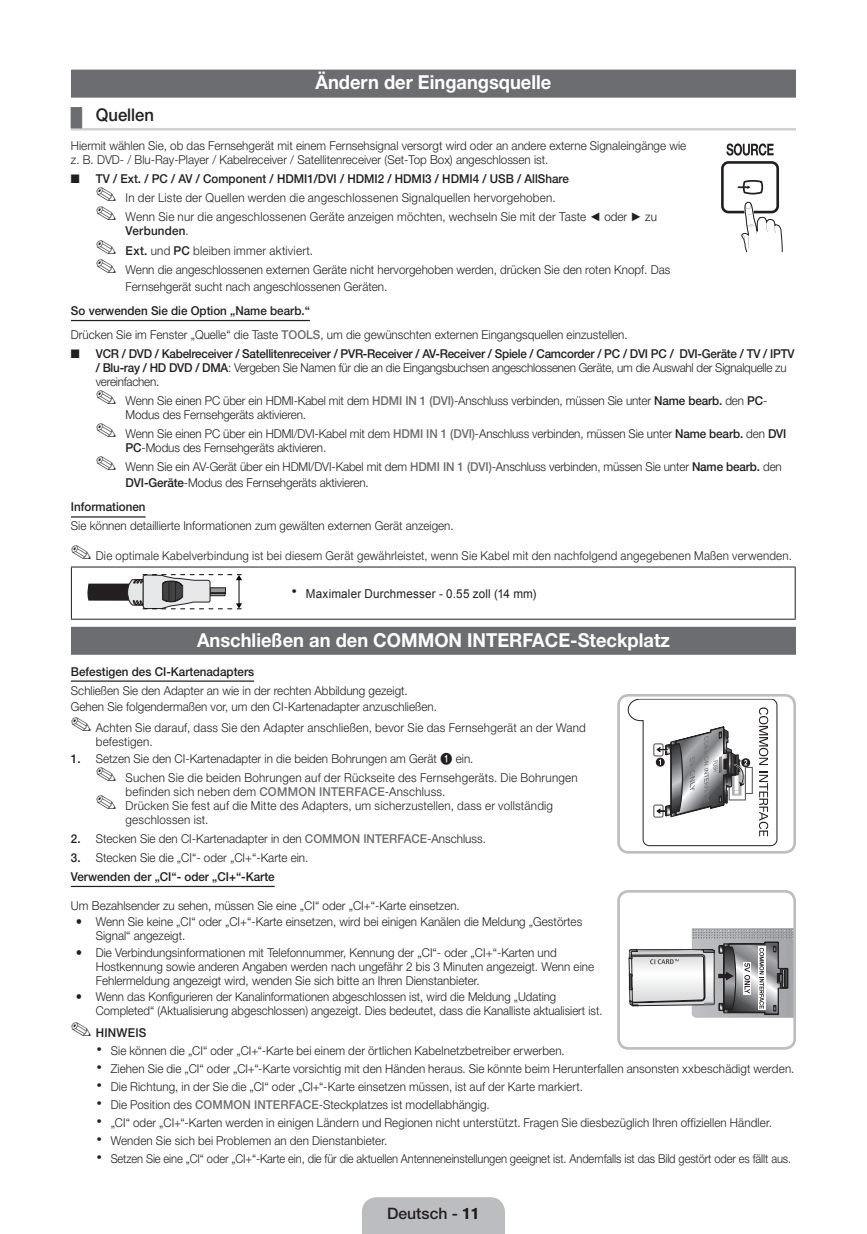
<style>
.page{position:relative;width:867px;height:1234px;background:#fff}
.page>*{position:absolute;margin:0;border:0;box-sizing:border-box;transform-origin:0 0}
.Title_1{font:700 19.25px "Helvetica Neue LT Pro";color:#fff;scale:.95 1}
.Title_3_bar_1{font:500 17.5px "Helvetica Neue LT Pro";color:#231f20;scale:.95 1}
.t1{font:500 15.75px "Helvetica Neue LT Pro";color:#231f20}
.Note_1{font:300 12.25px/14px "Helvetica Neue LT Pro";color:#231f20;scale:.95 1}
.Note_0_1{font:300 12.25px "Helvetica Neue LT Pro";letter-spacing:.01em;color:#231f20;scale:.95 1}
.Note_1-2{font:300 12.25px/14px "Helvetica Neue LT Pro";letter-spacing:.02em;color:#231f20;scale:.95 1}
.Body_0{font:300 12.25px/14px "Helvetica Neue LT Pro";color:#231f20;scale:.95 1}
.Body_dot{font:300 12.25px/14px "Helvetica Neue LT Pro";color:#231f20;scale:.95 1}
.Body_sq{font:500 12.25px/14px "Helvetica Neue LT Pro";letter-spacing:-.02em;color:#231f20;scale:.95 1}
.Body_dot-2{font:300 12.25px/14px "Helvetica Neue LT Pro";color:#231f20;scale:.93 1}
.Body_Num{font:300 12.25px "Helvetica Neue LT Pro";color:#231f20;scale:.95 1}
.Body{font:300 12.25px "Helvetica Neue LT Pro";color:#231f20;scale:.95 1}
.Note_0_1-2{font:300 12.25px "Helvetica Neue LT Pro";letter-spacing:-.01em;color:#231f20;scale:.91 1}
.Note_0{font:300 12.25px "Helvetica Neue LT Pro";letter-spacing:.02em;color:#231f20;scale:.94 1}
.Body_line{font:500 12.25px "Helvetica Neue LT Pro";color:#231f20;scale:.95 1}
.Note_0-2{font:300 12.25px/14px "Helvetica Neue LT Pro";letter-spacing:.02em;color:#231f20;scale:.95 1}
.Body_sq-2{font:500 12.25px "Helvetica Neue LT Pro";color:#231f20;scale:.95 1}
.Note_0_1-3{font:12.25px "Arial";letter-spacing:.015em;color:#231f20;scale:.95 1}
.Note_0-3{font:500 12.25px "Helvetica Neue LT Pro";letter-spacing:.02em;color:#231f20;scale:.95 1}
.s1{font-family:"ASTTV Icons 2";font-weight:400;color:#6c6d70}
.s2{font-family:"Arial";font-weight:400}
.s3{font-weight:500}
.s4{font-weight:500;color:#6c6d70}
.s5{font-weight:300}
.s6{font-family:"Numberblackfilled";font-weight:400}
</style>
<div class="page">
<div style="left:362px;top:1197px;width:142px;height:36px;background:#bcbdc0"></div>
<div style="left:71px;top:70px;width:724px;height:28px;background:#6c6d70"></div>
<hr style="left:71px;top:128px;width:724px;height:2px;background:#d1d2d4">
<hr style="left:71px;top:320px;width:239px;height:1px;background:#231f20">
<hr style="left:71px;top:516px;width:74px;height:1px;background:#231f20">
<div style="left:71px;top:626px;width:724px;height:28px;background:#6c6d70"></div>
<hr style="left:71px;top:680px;width:183px;height:1px;background:#231f20">
<hr style="left:71px;top:885px;width:203px;height:1px;background:#231f20">
<hr style="left:71px;top:566px;width:188px;height:1px;background:#231f20">
<hr style="left:71px;top:567px;width:1px;height:51px;background:#231f20">
<hr style="left:259px;top:566px;width:536px;height:1px;background:#231f20">
<hr style="left:794px;top:567px;width:1px;height:51px;background:#231f20">
<hr style="left:71px;top:618px;width:188px;height:1px;background:#231f20">
<hr style="left:259px;top:618px;width:536px;height:1px;background:#231f20">
<svg style="left:87px;top:574px;width:155px;height:36px"></svg>
<div style="left:720px;top:161px;width:58px;height:52px;border:3px solid #231f20;border-radius:6px"></div>
<svg style="left:726px;top:143px;width:47px;height:13px"></svg>
<svg style="left:737px;top:179px;width:46px;height:74px"></svg>
<svg style="left:627px;top:698px;width:150px;height:148px"></svg>
<div style="left:617px;top:693px;width:178px;height:160px;border:3px solid #bcbdc0;border-radius:10px"></div>
<svg style="left:628px;top:928px;width:163px;height:89px"></svg>
<div style="left:617px;top:889px;width:178px;height:160px;border:3px solid #bcbdc0;border-radius:10px"></div>
<p class="Title_1" style="left:315px;top:70px;width:250px">Ändern der Eingangsquelle</p>
<p class="Title_3_bar_1" style="left:71px;top:104px;width:89px"><span class="s1">¦</span> Quellen</p>
<p class="Body_0" style="left:71px;top:138px;width:648px">Hiermit wählen Sie, ob das Fernsehgerät mit einem Fernsehsignal versorgt wird oder an andere externe Signaleingänge wie z. B. DVD- / Blu-Ray-Player / Kabelreceiver / Satellitenreceiver (Set-Top Box) angeschlossen ist.</p>
<p class="Body_sq-2" style="left:71px;top:171px;width:525px">■ TV / Ext. / PC / AV / Component / HDMI1/DVI / HDMI2 / HDMI3 / HDMI4 / USB / AllShare</p>
<p class="Note_1-2" style="left:96px;top:190px;width:485px">✎ In der Liste der Quellen werden die angeschlossenen Signalquellen hervorgehoben.</p>
<p class="Note_1-2" style="left:125px;top:209px;width:560px;text-indent:-30px">✎ Wenn Sie nur die angeschlossenen Geräte anzeigen möchten, wechseln Sie mit der Taste <span class="s2">◄</span> oder <span class="s2">►</span> zu<br><span class="s3">Verbunden</span>.</p>
<p class="Note_1-2" style="left:96px;top:243px;width:230px">✎ <span class="s3">Ext.</span> und <span class="s3">PC</span> bleiben immer aktiviert.</p>
<p class="Note_1" style="left:125px;top:261px;width:574px;line-height:16.8px;text-indent:-30px">✎ Wenn die angeschlossenen externen Geräte nicht hervorgehoben werden, drücken Sie den roten Knopf. Das<br>Fernsehgerät sucht nach angeschlossenen Geräten.</p>
<p class="Body_line" style="left:71px;top:303px;width:253px">So verwenden Sie die Option „Name bearb.“</p>
<p class="Body_0" style="left:71px;top:327px;width:587px">Drücken Sie im Fenster „Quelle“ die Taste <span class="s4">TOOLS</span>, um die gewünschten externen Eingangsquellen einzustellen.</p>
<p class="Body_sq" style="left:96px;top:346px;width:736px;text-indent:-25px">■ VCR / DVD / Kabelreceiver / Satellitenreceiver / PVR-Receiver / AV-Receiver / Spiele / Camcorder / PC / DVI PC / DVI-Geräte / TV / IPTV / Blu-ray / HD DVD / DMA<span class="s5">: Vergeben Sie Namen für die an die Eingangsbuchsen angeschlossenen Geräte, um die Auswahl der Signalquelle zu vereinfachen.</span></p>
<p class="Note_1" style="left:125px;top:393px;width:676px;text-indent:-30px">✎ Wenn Sie einen PC über ein HDMI-Kabel mit dem <span class="s4">HDMI IN 1 (DVI)</span>-Anschluss verbinden, müssen Sie unter <span class="s3">Name bearb.</span> den <span class="s3">PC</span>-<br>Modus des Fernsehgeräts aktivieren.</p>
<p class="Note_1" style="left:125px;top:426px;width:696px;text-indent:-30px">✎ Wenn Sie einen PC über ein HDMI/DVI-Kabel mit dem <span class="s4">HDMI IN 1 (DVI)</span>-Anschluss verbinden, müssen Sie unter <span class="s3">Name bearb.</span> den <span class="s3">DVI<br>PC</span>-Modus des Fernsehgeräts aktivieren.</p>
<p class="Note_1" style="left:125px;top:458px;width:692px;line-height:16.6px;text-indent:-30px">✎ Wenn Sie ein AV-Gerät über ein HDMI/DVI-Kabel mit dem <span class="s4">HDMI IN 1 (DVI)</span>-Anschluss verbinden, müssen Sie unter <span class="s3">Name bearb.</span> den<br><span class="s3">DVI-Geräte</span>-Modus des Fernsehgeräts aktivieren.</p>
<p class="Body_line" style="left:71px;top:499px;width:80px">Informationen</p>
<p class="Body" style="left:71px;top:518px;width:404px">Sie können detaillierte Informationen zum gewälten externen Gerät anzeigen.</p>
<p class="Note_0" style="left:71px;top:547px;width:768px">✎ Die optimale Kabelverbindung ist bei diesem Gerät gewährleistet, wenn Sie Kabel mit den nachfolgend angegebenen Maßen verwenden.</p>
<p class="Note_0_1-3" style="left:305px;top:585px;width:244px">Maximaler Durchmesser - 0.55 zoll (14 mm)</p>
<p class="Title_1" style="left:197px;top:627px;width:499px">Anschließen an den COMMON INTERFACE-Steckplatz</p>
<p class="Body_line" style="left:71px;top:663px;width:194px">Befestigen des CI-Kartenadapters</p>
<p class="Body_0" style="left:71px;top:682px;width:356px">Schließen Sie den Adapter an wie in der rechten Abbildung gezeigt.</p>
<p class="Body_0" style="left:71px;top:699px;width:386px">Gehen Sie folgendermaßen vor, um den CI-Kartenadapter anzuschließen.</p>
<p class="Note_0-2" style="left:96px;top:720px;width:517px;text-indent:-25px">✎ Achten Sie darauf, dass Sie den Adapter anschließen, bevor Sie das Fernsehgerät an der Wand befestigen.</p>
<p class="Body_Num" style="left:71px;top:751px;width:425px"><span class="s3">1.</span> Setzen Sie den CI-Kartenadapter in die beiden Bohrungen am Gerät <span class="s6">1</span> ein.</p>
<p class="Note_1-2" style="left:125px;top:770px;width:477px;text-indent:-30px">✎ Suchen Sie die beiden Bohrungen auf der Rückseite des Fernsehgeräts. Die Bohrungen befinden sich neben dem <span class="s4">COMMON INTERFACE</span>-Anschluss.</p>
<p class="Note_1-2" style="left:125px;top:798px;width:451px;text-indent:-30px">✎ Drücken Sie fest auf die Mitte des Adapters, um sicherzustellen, dass er vollständig geschlossen ist.</p>
<p class="Body_Num" style="left:71px;top:830px;width:438px"><span class="s3">2.</span> Stecken Sie den CI-Kartenadapter in den <span class="s4">COMMON INTERFACE</span>-Anschluss.</p>
<p class="Body_Num" style="left:71px;top:849px;width:251px"><span class="s3">3.</span> Stecken Sie die „CI“- oder „CI+“-Karte ein.</p>
<p class="Body_line" style="left:71px;top:869px;width:216px">Verwenden der „CI“- oder „CI+“-Karte</p>
<p class="Body" style="left:71px;top:897px;width:410px">Um Bezahlsender zu sehen, müssen Sie eine „CI“ oder „CI+“-Karte einsetzen.</p>
<p class="Body_dot" style="left:96px;top:914px;width:513px">Wenn Sie keine „CI“ oder „CI+“-Karte einsetzen, wird bei einigen Kanälen die Meldung „Gestörtes<br>Signal“ angezeigt.</p>
<p class="Body_dot" style="left:96px;top:944px;width:525px">Die Verbindungsinformationen mit Telefonnummer, Kennung der „CI“- oder „CI+“-Karten und<br>Hostkennung sowie anderen Angaben werden nach ungefähr 2 bis 3 Minuten angezeigt. Wenn eine<br>Fehlermeldung angezeigt wird, wenden Sie sich bitte an Ihren Dienstanbieter.</p>
<p class="Body_dot-2" style="left:96px;top:989px;width:546px">Wenn das Konfigurieren der Kanalinformationen abgeschlossen ist, wird die Meldung „Udating<br>Completed“ (Aktualisierung abgeschlossen) angezeigt. Dies bedeutet, dass die Kanalliste aktualisiert ist.</p>
<p class="Note_0-3" style="left:71px;top:1024px;width:81px">✎ HINWEIS</p>
<p class="Note_0_1" style="left:111px;top:1042px;width:479px">Sie können die „CI“ oder „CI+“-Karte bei einem der örtlichen Kabelnetzbetreiber erwerben.</p>
<p class="Note_0_1" style="left:111px;top:1060px;width:720px">Ziehen Sie die „CI“ oder „CI+“-Karte vorsichtig mit den Händen heraus. Sie könnte beim Herunterfallen ansonsten xxbeschädigt werden.</p>
<p class="Note_0_1" style="left:111px;top:1078px;width:498px">Die Richtung, in der Sie die „CI“ oder „CI+“-Karte einsetzen müssen, ist auf der Karte markiert.</p>
<p class="Note_0_1" style="left:111px;top:1097px;width:400px">Die Position des <span class="s4">COMMON INTERFACE</span>-Steckplatzes ist modellabhängig.</p>
<p class="Note_0_1" style="left:111px;top:1115px;width:697px">„CI“ oder „CI+“-Karten werden in einigen Ländern und Regionen nicht unterstützt. Fragen Sie diesbezüglich Ihren offiziellen Händler.</p>
<p class="Note_0_1" style="left:111px;top:1133px;width:293px">Wenden Sie sich bei Problemen an den Dienstanbieter.</p>
<p class="Note_0_1-2" style="left:111px;top:1151px;width:749px">Setzen Sie eine „CI“ oder „CI+“-Karte ein, die für die aktuellen Antenneneinstellungen geeignet ist. Andernfalls ist das Bild gestört oder es fällt aus.</p>
<p class="t1" style="left:387px;top:1203px;width:72px">Deutsch -</p>
</div>
